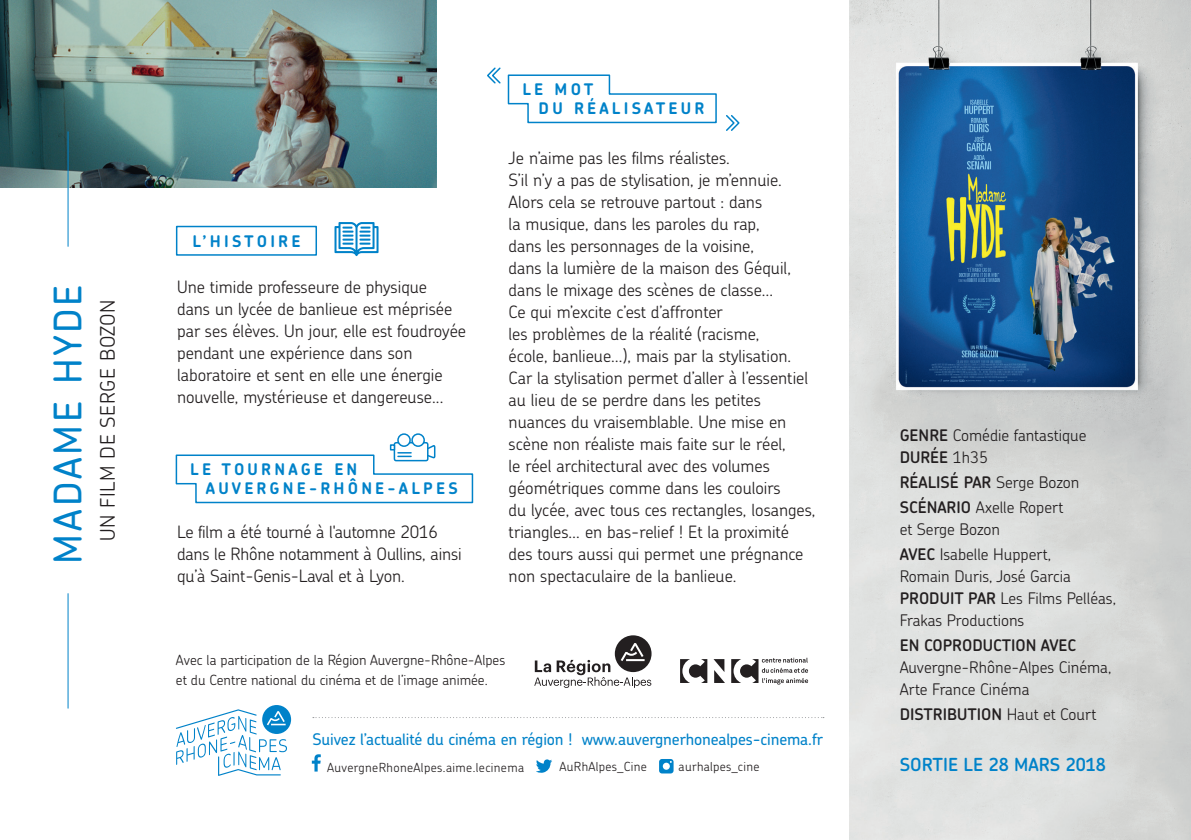
<style>
.page{position:relative;width:1191px;height:840px;background:#fff}
.page>*{position:absolute;margin:0;border:0;box-sizing:border-box;transform-origin:0 0}
.t1{font:500 38px "Chevin";letter-spacing:.075em;color:#0082c9}
.t2{font:300 20px "Chevin";letter-spacing:.025em;color:#231f20}
.t3{font:600 18px "Chevin";color:#0082c9}
.t4{font:300 17px/22px "Chevin";color:#231f20}
.t5{font:300 16px/22px "Chevin";color:#231f20}
.t6{font:500 16px "Chevin";letter-spacing:-.01em;color:#0082c9}
.t7{font:700 16px/19.2px "Chevin";letter-spacing:.2em;color:#0082c9}
.t8{font:600 16px "Chevin";color:#231f20}
.t9{font:300 14px/20px "Chevin";color:#231f20}
.t10{font:300 12.6px "Chevin";letter-spacing:.025em;color:#231f20}
.s1{font-weight:600}
.s2{font-weight:300}
</style>
<div class="page">
<img style="left:849px;top:0;width:342px;height:839px">
<svg style="left:176px;top:705px;width:115px;height:70px"></svg>
<svg style="left:680px;top:659px;width:27px;height:23px"></svg>
<svg style="left:713px;top:659px;width:12px;height:23px"></svg>
<svg style="left:731px;top:657px;width:77px;height:27px"></svg>
<div style="left:394px;top:441px;width:34px;height:20px;border:2px solid #0082c9;border-radius:2px"></div>
<div style="left:398px;top:434px;width:12px;height:12px;background:#fff;border-radius:50%"></div>
<div style="left:397px;top:433px;width:14px;height:13px;border:2px solid #0082c9;border-radius:50%"></div>
<div style="left:412px;top:434px;width:12px;height:12px;background:#fff;border-radius:50%"></div>
<div style="left:411px;top:433px;width:14px;height:13px;border:2px solid #0082c9;border-radius:50%"></div>
<svg style="left:175px;top:443px;width:299px;height:60px"></svg>
<div style="left:176px;top:226px;width:141px;height:29px;border:2px solid #0082c9"></div>
<svg style="left:335px;top:222px;width:43px;height:33px"></svg>
<svg style="left:536px;top:759px;width:16px;height:13px"></svg>
<svg style="left:312px;top:754px;width:9px;height:17px"></svg>
<svg style="left:659px;top:759px;width:14px;height:14px"></svg>
<svg style="left:534px;top:635px;width:117px;height:52px"></svg>
<img style="left:0;top:0;width:437px;height:187px">
<hr style="left:68px;top:132px;width:1px;height:114px;background:#0082c9">
<hr style="left:68px;top:593px;width:1px;height:114px;background:#0082c9">
<svg style="left:726px;top:115px;width:14px;height:16px"></svg>
<svg style="left:487px;top:67px;width:230px;height:57px"></svg>
<h1 class="t1" style="left:43px;top:563px;width:280px;rotate:-90deg">MADAME HYDE</h1>
<p class="t2" style="left:95px;top:540px;width:243px;rotate:-90deg">UN FILM DE SERGE BOZON</p>
<p class="t7" style="left:192px;top:231px;width:109px">L’HISTOIRE</p>
<p class="t4" style="left:177px;top:275px;width:290px">Une timide professeure de physique<br>dans un lycée de banlieue est méprisée par ses élèves. Un jour, elle est foudroyée pendant une expérience dans son laboratoire et sent en elle une énergie nouvelle, mystérieuse et dangereuse...</p>
<p class="t7" style="left:206px;top:459px;width:253px;text-indent:-16px">LE TOURNAGE EN<br>AUVERGNE-RHÔNE-ALPES</p>
<p class="t4" style="left:177px;top:520px;width:286px">Le film a été tourné à l'automne 2016 dans le Rhône notamment à Oullins, ainsi qu’à Saint-Genis-Laval et à Lyon.</p>
<p class="t7" style="left:538px;top:79px;width:167px;text-indent:-16px">LE MOT<br>DU RÉALISATEUR</p>
<p class="t4" style="left:508px;top:146px;width:308px">Je n’aime pas les films réalistes.<br>S’il n’y a pas de stylisation, je m’ennuie.<br>Alors cela se retrouve partout : dans<br>la musique, dans les paroles du rap,<br>dans les personnages de la voisine,<br>dans la lumière de la maison des Géquil, dans le mixage des scènes de classe…<br>Ce qui m’excite c’est d’affronter<br>les problèmes de la réalité (racisme,<br>école, banlieue…), mais par la stylisation.<br>Car la stylisation permet d’aller à l’essentiel au lieu de se perdre dans les petites nuances du vraisemblable. Une mise en scène non réaliste mais faite sur le réel,<br>le réel architectural avec des volumes géométriques comme dans les couloirs<br>du lycée, avec tous ces rectangles, losanges, triangles… en bas-relief ! Et la proximité des tours aussi qui permet une prégnance non spectaculaire de la banlieue.</p>
<p class="t9" style="left:176px;top:649px;width:331px">Avec la participation de la Région Auvergne-Rhône-Alpes et du Centre national du cinéma et de l’image animée.</p>
<p class="t6" style="left:312px;top:728px;width:512px">Suivez l’actualité du cinéma en région ! www.auvergnerhonealpes-cinema.fr</p>
<p class="t10" style="left:327px;top:758px;width:198px">AuvergneRhoneAlpes.aime.lecinema</p>
<p class="t10" style="left:559px;top:758px;width:89px">AuRhAlpes_Cine</p>
<p class="t10" style="left:678px;top:758px;width:82px">aurhalpes_cine</p>
<p class="t5" style="left:899px;top:424px;width:188px"><span class="s1">GENRE</span> Comédie fantastique<br><span class="s1">DURÉE</span> 1h35</p>
<p class="t5" style="left:899px;top:469px;width:181px;line-height:24.8px"><span class="s1">RÉALISÉ PAR</span> Serge Bozon<br><span class="s1">SCÉNARIO</span> Axelle Ropert</p>
<p class="t5" style="left:899px;top:516px;width:153px;line-height:24.8px">et Serge Bozon<br><span class="s1">AVEC</span> Isabelle Huppert,</p>
<p class="t5" style="left:899px;top:564px;width:218px">Romain Duris, José Garcia<br><span class="s1">PRODUIT PAR</span> Les Films Pelléas,<br>Frakas Productions</p>
<p class="t8" style="left:899px;top:634px;width:178px">EN COPRODUCTION AVEC</p>
<p class="t5" style="left:899px;top:655px;width:213px">Auvergne-Rhône-Alpes Cinéma,<br>Arte France Cinéma</p>
<p class="t8" style="left:899px;top:703px;width:198px">DISTRIBUTION <span class="s2">Haut et Court</span></p>
<p class="t3" style="left:899px;top:752px;width:208px">SORTIE LE 28 MARS 2018</p>
</div>
